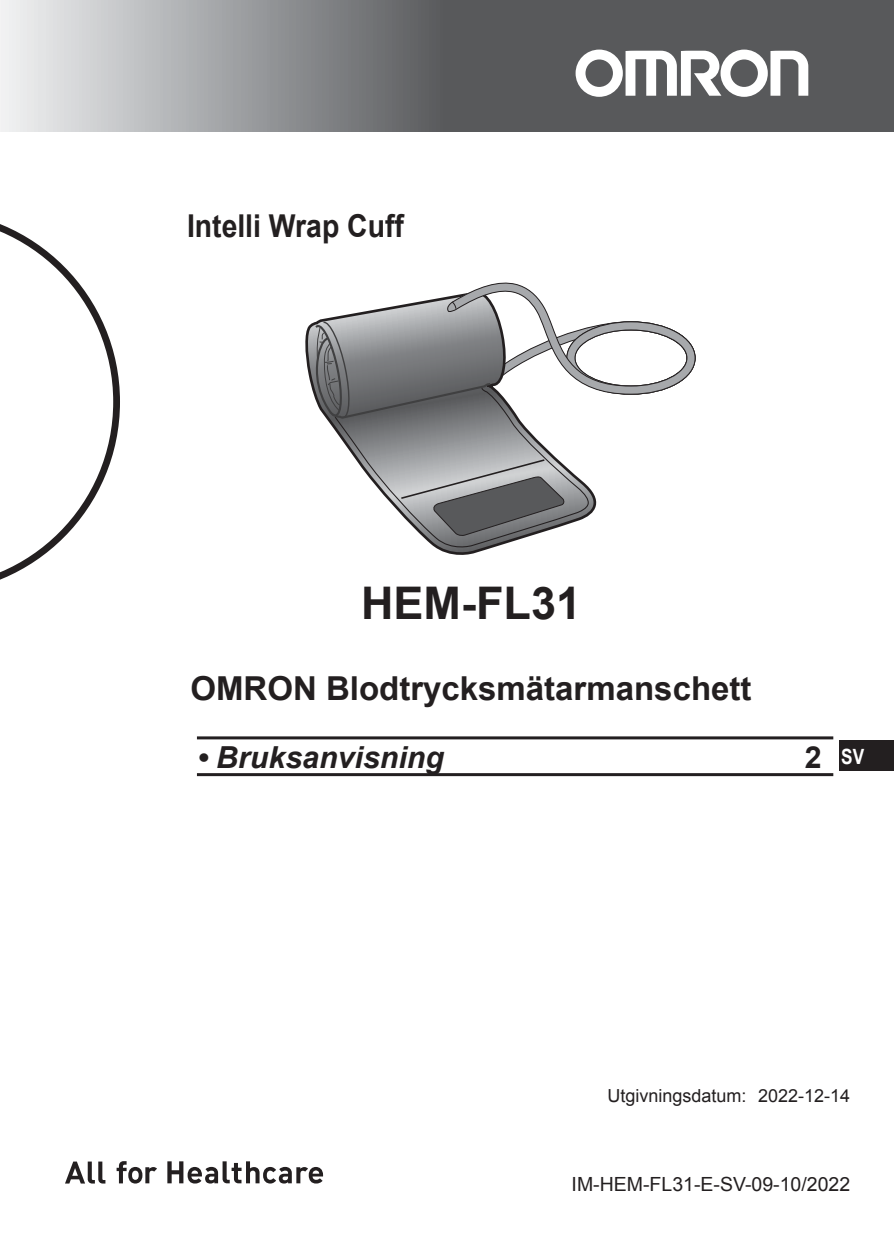
<style>
.page{position:relative;width:894px;height:1260px;background:#fff}
.page>*{position:absolute;margin:0;border:0;box-sizing:border-box;transform-origin:0 0}
.t1{font:700 45px "Arial";color:#231f20}
.t2{font:700 33px "Arial";color:#231f20}
.t3{font:700 31.5px "Arial";color:#231f20;scale:.9 1}
.t4{font:italic 700 30.3px "Arial";color:#231f20}
.t5{font:700 30.3px "Arial";color:#231f20}
.t6{font:700 21px "Arial Narrow";color:#fff}
.t7{font:19.5px "Arial";color:#231f20}
.t8{font:18px "Arial";color:#231f20}
</style>
<div class="page">
<svg style="left:0;top:0;width:893px;height:131px;background:#818385"></svg>
<svg style="left:576px;top:50px;width:232px;height:47px"></svg>
<hr style="left:893px;top:0;width:1px;height:131px;background:#58595b">
<svg style="left:0;top:224px;width:120px;height:356px"></svg>
<svg style="left:310px;top:282px;width:386px;height:271px"></svg>
<svg style="left:117px;top:1161px;width:40px;height:23px"></svg>
<svg style="left:65px;top:1162px;width:40px;height:22px"></svg>
<svg style="left:167px;top:1161px;width:156px;height:23px"></svg>
<hr style="left:197px;top:736px;width:636px;height:3px;background:#231f20">
<hr style="left:197px;top:773px;width:636px;height:3px;background:#231f20">
<div style="left:839px;top:741px;width:55px;height:30px;background:#231f20"></div>
<p class="t3" style="left:187px;top:208px;width:242px">Intelli Wrap Cuff</p>
<h1 class="t1" style="left:361px;top:578px;width:222px">HEM-FL31</h1>
<p class="t2" style="left:190px;top:670px;width:563px">OMRON Blodtrycksmätarmanschett</p>
<p class="t4" style="left:197px;top:740px;width:248px">• Bruksanvisning</p>
<p class="t5" style="left:805px;top:740px;width:18px">2</p>
<p class="t6" style="left:841px;top:744px;width:24px">SV</p>
<p class="t8" style="left:608px;top:1086px;width:244px">Utgivningsdatum: 2022-12-14</p>
<p class="t7" style="left:572px;top:1174px;width:280px">IM-HEM-FL31-E-SV-09-10/2022</p>
</div>
